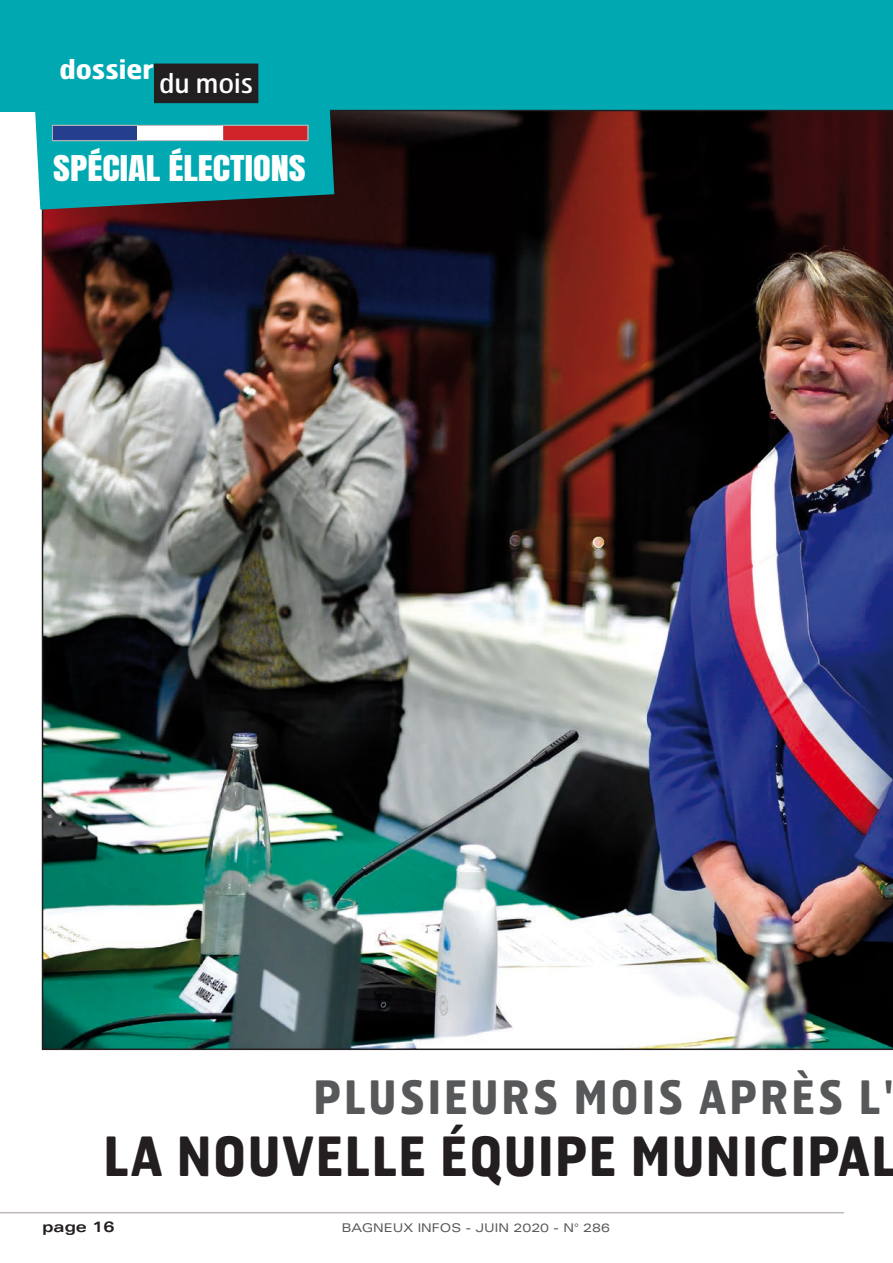
<style>
.page{position:relative;width:893px;height:1263px;background:#fff}
.page>*{position:absolute;margin:0;border:0;box-sizing:border-box;transform-origin:0 0}
.titre_dossier{font:700 54px "Hermes";letter-spacing:.03em;color:#231f20;scale:.87 1}
.sous_titre_dossier{font:700 45.9px "Hermes";letter-spacing:.07em;color:#57585a;scale:.87 1}
.t1{font:30.15px "Anton";color:#fff;scale:1.21 1}
.t2{font:700 27px "Hermes";color:#fff}
.t3{font:27px "Hermes";color:#fff}
.t4{font:700 expanded 15px "Univers";color:#231f20}
.t5{font:expanded 12px "Univers";color:#57585a}
</style>
<div class="page">
<hr style="left:0;top:1212px;width:844px;height:1px;background:#beb8b6">
<div style="left:0;top:0;width:893px;height:112px;background:#00a9b1"></div>
<img style="left:42px;top:110px;width:851px;height:940px">
<svg style="left:35px;top:94px;width:299px;height:116px"></svg>
<div style="left:52px;top:125px;width:86px;height:16px;background:#253f8e"></div>
<div style="left:223px;top:125px;width:85px;height:16px;background:#d1232a"></div>
<div style="left:138px;top:126px;width:85px;height:15px;background:#fff"></div>
<div style="left:52px;top:125px;width:256px;height:16px;border:1px solid #b2b3b7"></div>
<div style="left:154px;top:64px;width:104px;height:39px;background:#231f20"></div>
<p class="t2" style="left:59px;top:51px;width:96px">dossier</p>
<p class="t3" style="left:159px;top:66px;width:96px">du mois</p>
<p class="t1" style="left:53px;top:153px;width:210px">SPÉCIAL ÉLECTIONS</p>
<p class="sous_titre_dossier" style="left:313px;top:1067px;width:669px">PLUSIEURS MOIS APRÈS L'</p>
<p class="titre_dossier" style="left:104px;top:1120px;width:913px">LA NOUVELLE ÉQUIPE MUNICIPAL</p>
<p class="t4" style="left:43px;top:1218px;width:74px">page 16</p>
<p class="t5" style="left:342px;top:1221px;width:270px">BAGNEUX INFOS - JUIN 2020 - N° 286</p>
</div>
